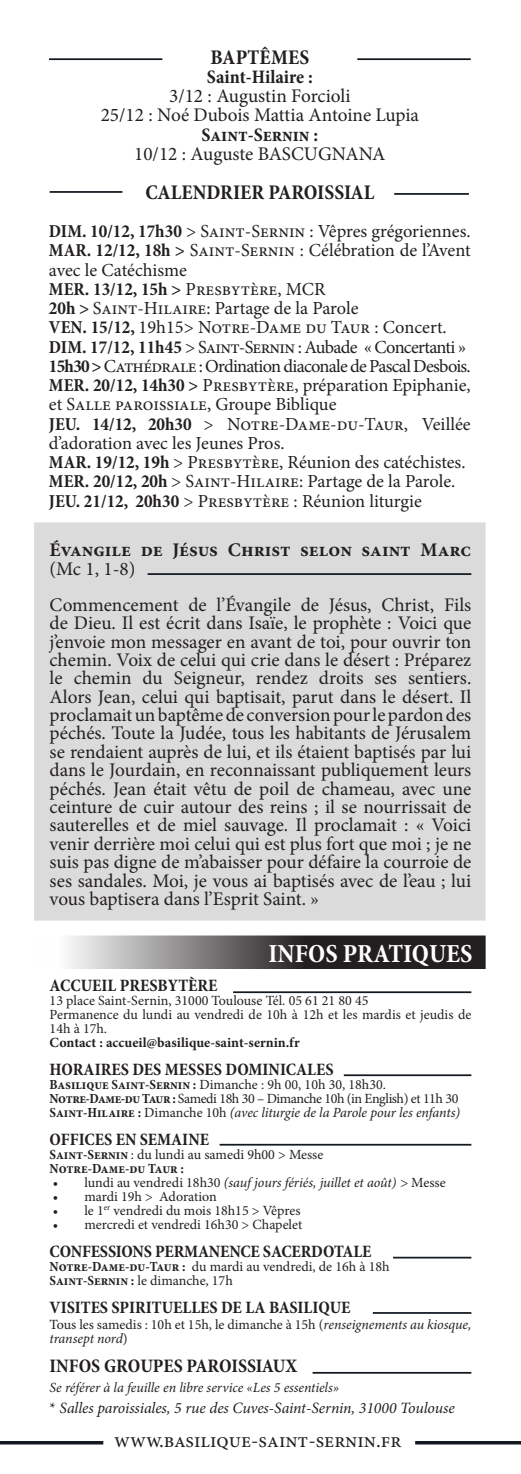
<style>
.page{position:relative;width:521px;height:1474px;background:#fff}
.page>*{position:absolute;margin:0;border:0;box-sizing:border-box;transform-origin:0 0}
.t1{font:700 condensed 26.25px "Minion Pro";color:#fff}
.t2{font:21px "Minion Pro";color:#231f20}
.t3{font:700 condensed 21px "Minion Pro";color:#231f20}
.t4{font:19.25px/18.4px "Minion Pro";color:#231f20;text-align:justify}
.t5{font:700 condensed 19.25px "Minion Pro";color:#231f20}
.t6{font:700 19.25px "Minion Pro";color:#231f20}
.t7{font:18.38px/19.2px "Minion Pro";letter-spacing:-.005em;color:#231f20}
.t8{font:18.38px "Minion Pro";letter-spacing:-.04em;color:#231f20}
.t9{font:700 condensed 18.38px "Minion Pro";color:#231f20}
.t10{font:700 condensed 17.5px "Minion Pro";color:#231f20}
.t11{font:italic 15.75px "Minion Pro";letter-spacing:-.005em;color:#231f20}
.t12{font:14px/14px "Minion Pro";color:#231f20}
.t13{font:italic 14px "Minion Pro";letter-spacing:-.005em;color:#231f20}
.t14{font:14px "Minion Pro";letter-spacing:-.03em;color:#231f20}
.t15{font:700 14px "Minion Pro";letter-spacing:.005em;color:#231f20}
.t16{font:700 condensed 14px "Minion Pro";letter-spacing:-.005em;color:#231f20}
.s1{font-weight:700;font-stretch:condensed}
.s2{font-weight:400;font-stretch:normal}
.s3{font-weight:700;font-style:normal;font-stretch:condensed}
.s4{font-style:normal}
.s5{font-style:italic}
</style>
<div class="page">
<div style="left:35px;top:523px;width:450px;height:396px;background:#dcdbdc"></div>
<svg style="left:69px;top:938px;width:414px;height:28px;background:#5f5c5d"></svg>
<div style="left:34px;top:935px;width:452px;height:34px;border:2px solid #231f20"></div>
<svg style="left:0;top:1441px;width:103px;height:3px"></svg>
<svg style="left:415px;top:1441px;width:106px;height:3px"></svg>
<hr style="left:148px;top:573px;width:323px;height:2px;background:#121921">
<hr style="left:220px;top:1143px;width:251px;height:2px;background:#121921">
<hr style="left:344px;top:1074px;width:127px;height:2px;background:#121921">
<hr style="left:393px;top:1256px;width:78px;height:2px;background:#121921">
<hr style="left:373px;top:1311px;width:98px;height:2px;background:#121921">
<hr style="left:233px;top:991px;width:238px;height:2px;background:#121921">
<hr style="left:313px;top:1371px;width:158px;height:2px;background:#121921">
<hr style="left:357px;top:58px;width:114px;height:2px;background:#121921">
<hr style="left:49px;top:58px;width:113px;height:2px;background:#121921">
<hr style="left:394px;top:193px;width:75px;height:2px;background:#121921">
<hr style="left:50px;top:191px;width:72px;height:2px;background:#121921">
<p class="t3" style="left:210px;top:43px;width:100px">BAPTÊMES</p>
<p class="t5" style="left:207px;top:64px;width:107px">Saint-Hilaire :</p>
<p class="t4" style="left:169px;top:87px;width:183px">3/12 : Augustin Forcioli</p>
<p class="t4" style="left:101px;top:106px;width:320px">25/12 : Noé Dubois Mattia Antoine Lupia</p>
<p class="t5" style="left:202px;top:121px;width:118px">Saint-Sernin :</p>
<p class="t4" style="left:134px;top:145px;width:253px">10/12 : Auguste BASCUGNANA</p>
<p class="t3" style="left:145px;top:177px;width:230px">CALENDRIER PAROISSIAL</p>
<p class="t7" style="left:49px;top:222px;width:423px"><span class="s1">DIM. 10/12, 17h30</span> &gt; Saint-Sernin : Vêpres grégoriennes.</p>
<p class="t7" style="left:49px;top:241px;width:423px"><span class="s1">MAR. 12/12, 18h &gt;</span> Saint-Sernin : Célébration de l’Avent avec le Catéchisme</p>
<p class="t9" style="left:49px;top:276px;width:278px">MER. 13/12, 15h &gt; <span class="s2">Presbytère, MCR</span></p>
<p class="t7" style="left:49px;top:299px;width:311px"><span class="s1">20h &gt;</span> Saint-Hilaire: Partage de la Parole</p>
<p class="t7" style="left:49px;top:318px;width:399px"><span class="s1">VEN. 15/12,</span> 19h15&gt; Notre-Dame du Taur : Concert.</p>
<p class="t8" style="left:49px;top:334px;width:419px"><span class="s1">DIM. 17/12, 11h45</span> &gt; Saint-Sernin : Aubade « Concertanti »</p>
<p class="t8" style="left:49px;top:354px;width:423px"><span class="s1">15h30 &gt;</span> Cathédrale : Ordination diaconale de Pascal Desbois.</p>
<p class="t7" style="left:49px;top:376px;width:423px"><span class="s1">MER. 20/12, 14h30 &gt;</span> Presbytère, préparation Epiphanie, et Salle paroissiale, Groupe Biblique</p>
<p class="t7" style="left:49px;top:414px;width:423px"><span class="s1">JEU. 14/12, 20h30</span> &gt; Notre-Dame-du-Taur, Veillée d’adoration avec les Jeunes Pros.</p>
<p class="t7" style="left:49px;top:453px;width:418px"><span class="s1">MAR. 19/12, 19h</span> &gt; Presbytère, Réunion des catéchistes.</p>
<p class="t7" style="left:49px;top:472px;width:408px"><span class="s1">MER. 20/12, 20h</span> &gt; Saint-Hilaire: Partage de la Parole.</p>
<p class="t7" style="left:49px;top:491px;width:374px"><span class="s1">JEU. 21/12, 20h30</span> &gt; Presbytère : Réunion liturgie</p>
<p class="t6" style="left:50px;top:536px;width:423px">Évangile de Jésus Christ selon saint Marc</p>
<p class="t4" style="left:50px;top:559px;width:87px">(Mc 1, 1-8)</p>
<p class="t4" style="left:50px;top:595px;width:423px">Commencement de l’Évangile de Jésus, Christ, Fils de Dieu. Il est écrit dans Isaïe, le prophète : Voici que j’envoie mon messager en avant de toi, pour ouvrir ton chemin. Voix de celui qui crie dans le désert : Préparez le chemin du Seigneur, rendez droits ses sentiers.<br>Alors Jean, celui qui baptisait, parut dans le désert. Il proclamait un baptême de conversion pour le pardon des péchés. Toute la Judée, tous les habitants de Jérusalem se rendaient auprès de lui, et ils étaient baptisés par lui dans le Jourdain, en reconnaissant publiquement leurs péchés. Jean était vêtu de poil de chameau, avec une ceinture de cuir autour des reins ; il se nourrissait de sauterelles et de miel sauvage. Il proclamait : « Voici venir derrière moi celui qui est plus fort que moi ; je ne suis pas digne de m’abaisser pour défaire la courroie de ses sandales. Moi, je vous ai baptisés avec de l’eau ; lui vous baptisera dans l’Esprit Saint. »</p>
<p class="t1" style="left:268px;top:935px;width:206px">INFOS PRATIQUES</p>
<p class="t10" style="left:50px;top:973px;width:169px">ACCUEIL PRESBYTÈRE</p>
<p class="t12" style="left:50px;top:993px;width:320px">13 place Saint-Sernin, 31000 Toulouse Tél. 05 61 21 80 45</p>
<p class="t12" style="left:50px;top:1007px;width:423px">Permanence du lundi au vendredi de 10h à 12h et les mardis et jeudis de<br>14h à 17h.</p>
<p class="t15" style="left:50px;top:1032px;width:252px">Contact : accueil@basilique-saint-sernin.fr</p>
<p class="t10" style="left:50px;top:1057px;width:285px">HORAIRES DES MESSES DOMINICALES</p>
<p class="t12" style="left:50px;top:1077px;width:338px"><span class="s1">Basilique Saint-Sernin :</span> Dimanche : 9h 00, 10h 30, 18h30.</p>
<p class="t14" style="left:50px;top:1088px;width:410px"><span class="s1">Notre-Dame-du Taur :</span> Samedi 18h 30 – Dimanche 10h (in English) et 11h 30</p>
<p class="t13" style="left:50px;top:1102px;width:412px"><span class="s3">Saint-Hilaire :</span> <span class="s4">Dimanche 10h</span> (avec liturgie de la Parole pour les enfants)</p>
<p class="t10" style="left:50px;top:1127px;width:161px">OFFICES EN SEMAINE</p>
<p class="t12" style="left:50px;top:1147px;width:275px"><span class="s1">Saint-Sernin</span> : du lundi au samedi 9h00 &gt; Messe</p>
<p class="t16" style="left:50px;top:1158px;width:136px">Notre-Dame-du Taur :</p>
<p class="t13" style="left:53px;top:1172px;width:394px"><span class="s4">• lundi au vendredi 18h30</span> (sauf jours fériés, juillet et août) &gt; <span class="s4">Messe</span></p>
<p class="t12" style="left:53px;top:1189px;width:165px">• mardi 19h &gt; Adoration</p>
<p class="t12" style="left:53px;top:1203px;width:249px">• le 1<sup>er</sup> vendredi du mois 18h15 &gt; Vêpres</p>
<p class="t12" style="left:53px;top:1217px;width:251px">• mercredi et vendredi 16h30 &gt; Chapelet</p>
<p class="t10" style="left:50px;top:1239px;width:323px">CONFESSIONS PERMANENCE SACERDOTALE</p>
<p class="t12" style="left:50px;top:1259px;width:342px"><span class="s1">Notre-Dame-du-Taur :</span> du mardi au vendredi, de 16h à 18h</p>
<p class="t12" style="left:50px;top:1273px;width:185px"><span class="s1">Saint-Sernin :</span> le dimanche, 17h</p>
<p class="t10" style="left:50px;top:1295px;width:302px">VISITES SPIRITUELLES DE LA BASILIQUE</p>
<p class="t12" style="left:50px;top:1317px;width:423px">Tous les samedis : 10h et 15h, le dimanche à 15h (<span class="s5">renseignements au kiosque, transept nord</span>)</p>
<p class="t5" style="left:50px;top:1352px;width:249px">INFOS GROUPES PAROISSIAUX</p>
<p class="t13" style="left:50px;top:1377px;width:291px">Se référer à la feuille en libre service «Les 5 essentiels»</p>
<p class="t11" style="left:50px;top:1396px;width:407px"><span class="s4">*</span> Salles paroissiales, 5 rue des Cuves-Saint-Sernin, 31000 Toulouse</p>
<p class="t2" style="left:114px;top:1426px;width:289px">www.basilique-saint-sernin.fr</p>
</div>
